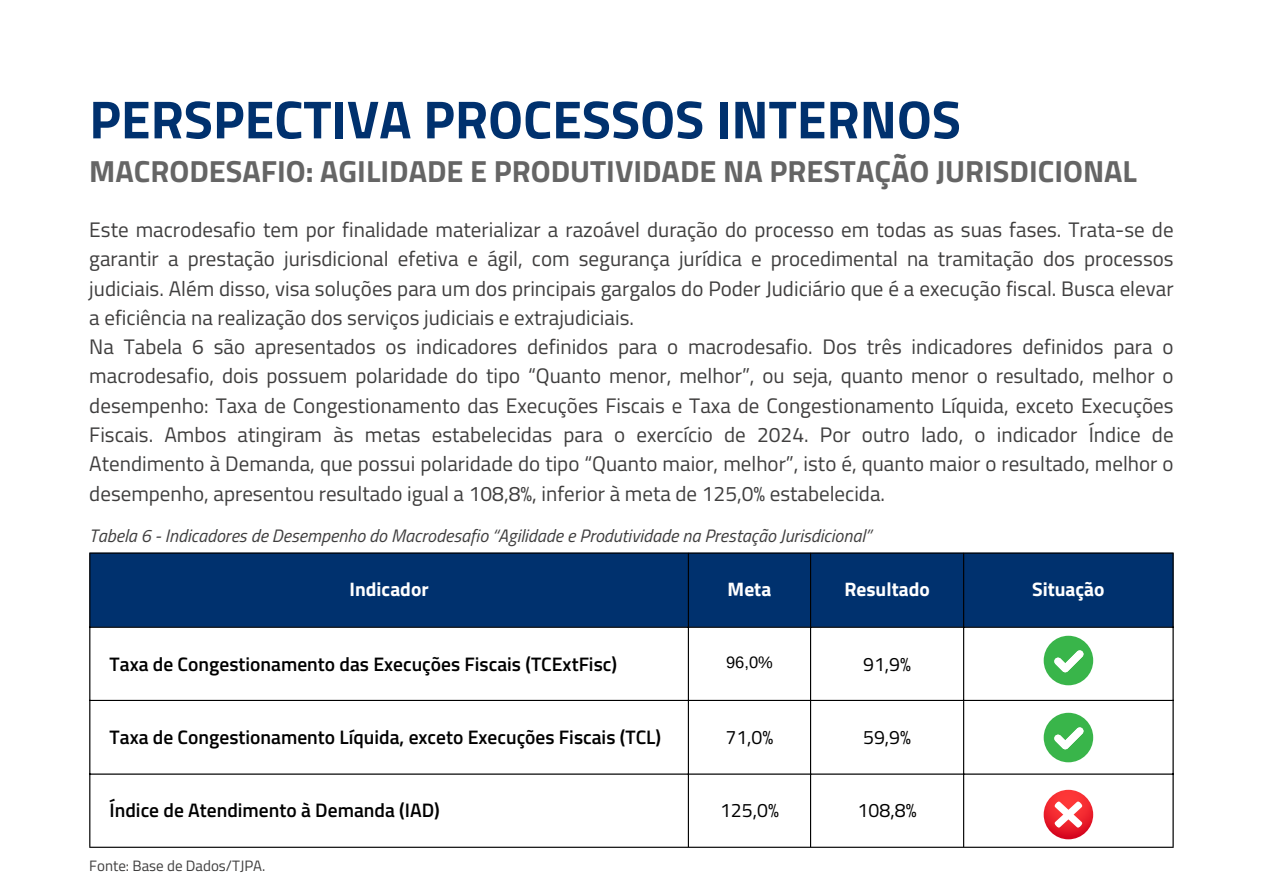
<style>
.page{position:relative;width:1263px;height:894px;background:#fff}
.page>*{position:absolute;margin:0;border:0;box-sizing:border-box;transform-origin:0 0}
.t1{font:700 53.7px "Titillium Web";color:#00316e}
.t2{font:700 30.6px "Titillium Web";color:#656565}
.t3{font:21px/29.2px "Titillium Web";color:#3f3e3e}
.t4{font:600 19.5px "Titillium Web";color:#000}
.t5{font:700 19.5px "Titillium Web";color:#fff}
.t6{font:19.5px "Titillium Web";color:#000}
.t7{font:italic 18px "Titillium Web";color:#3f3e3e}
.t8{font:16.5px "Arimo";color:#000}
.t9{font:15px "Titillium Web";color:#3f3e3e}
</style>
<div class="page">
<div style="left:90px;top:553px;width:1082px;height:73px;background:#00316e"></div>
<svg style="left:90px;top:627px;width:1082px;height:72px"></svg>
<hr style="left:89px;top:553px;width:1px;height:293px;background:#000">
<hr style="left:688px;top:553px;width:1px;height:293px;background:#000">
<hr style="left:810px;top:553px;width:1px;height:293px;background:#000">
<hr style="left:963px;top:553px;width:1px;height:293px;background:#000">
<hr style="left:1172px;top:553px;width:2px;height:293px;background:#000">
<hr style="left:89px;top:552px;width:1085px;height:1px;background:#000">
<hr style="left:89px;top:626px;width:1085px;height:1px;background:#000">
<hr style="left:89px;top:699px;width:1085px;height:1px;background:#000">
<hr style="left:89px;top:773px;width:1085px;height:1px;background:#000">
<hr style="left:89px;top:846px;width:1085px;height:1px;background:#000">
<svg style="left:1044px;top:635px;width:49px;height:50px"></svg>
<svg style="left:1044px;top:712px;width:49px;height:50px"></svg>
<svg style="left:1044px;top:789px;width:49px;height:50px"></svg>
<svg style="left:1054px;top:800px;width:29px;height:28px"></svg>
<h1 class="t1" style="left:89px;top:77px;width:873px">PERSPECTIVA PROCESSOS INTERNOS</h1>
<h2 class="t2" style="left:89px;top:147px;width:1049px">MACRODESAFIO: AGILIDADE E PRODUTIVIDADE NA PRESTAÇÃO JURISDICIONAL</h2>
<h3 class="t3" style="left:89px;top:214px;width:1086px">Este macrodesafio tem por finalidade materializar a razoável duração do processo em todas as suas fases. Trata-se de garantir a prestação jurisdicional efetiva e ágil, com segurança jurídica e procedimental na tramitação dos processos judiciais. Além disso, visa soluções para um dos principais gargalos do Poder Judiciário que é a execução fiscal. Busca elevar a eficiência na realização dos serviços judiciais e extrajudiciais.<br>Na Tabela 6 são apresentados os indicadores definidos para o macrodesafio. Dos três indicadores definidos para o macrodesafio, dois possuem polaridade do tipo “Quanto menor, melhor”, ou seja, quanto menor o resultado, melhor o desempenho: Taxa de Congestionamento das Execuções Fiscais e Taxa de Congestionamento Líquida, exceto Execuções Fiscais. Ambos atingiram às metas estabelecidas para o exercício de 2024. Por outro lado, o indicador Índice de Atendimento à Demanda, que possui polaridade do tipo “Quanto maior, melhor”, isto é, quanto maior o resultado, melhor o desempenho, apresentou resultado igual a 108,8%, inferior à meta de 125,0% estabelecida.</h3>
<h4 class="t7" style="left:89px;top:521px;width:783px">Tabela 6 - Indicadores de Desempenho do Macrodesafio “Agilidade e Produtividade na Prestação Jurisdicional”</h4>
<p class="t5" style="left:350px;top:574px;width:81px">Indicador</p>
<p class="t5" style="left:728px;top:574px;width:45px">Meta</p>
<p class="t5" style="left:844px;top:574px;width:87px">Resultado</p>
<p class="t5" style="left:1032px;top:574px;width:74px">Situação</p>
<p class="t4" style="left:110px;top:648px;width:509px">Taxa de Congestionamento das Execuções Fiscais (TCExtFisc)</p>
<p class="t8" style="left:726px;top:653px;width:48px">96,0%</p>
<p class="t6" style="left:863px;top:648px;width:50px">91,9%</p>
<p class="t4" style="left:110px;top:721px;width:553px">Taxa de Congestionamento Líquida, exceto Execuções Fiscais (TCL)</p>
<p class="t6" style="left:725px;top:721px;width:50px">71,0%</p>
<p class="t6" style="left:863px;top:721px;width:50px">59,9%</p>
<p class="t4" style="left:110px;top:795px;width:332px">Índice de Atendimento à Demanda (IAD)</p>
<p class="t6" style="left:720px;top:795px;width:60px">125,0%</p>
<p class="t6" style="left:858px;top:795px;width:60px">108,8%</p>
<p class="t9" style="left:89px;top:853px;width:178px">Fonte: Base de Dados/TJPA.</p>
</div>
